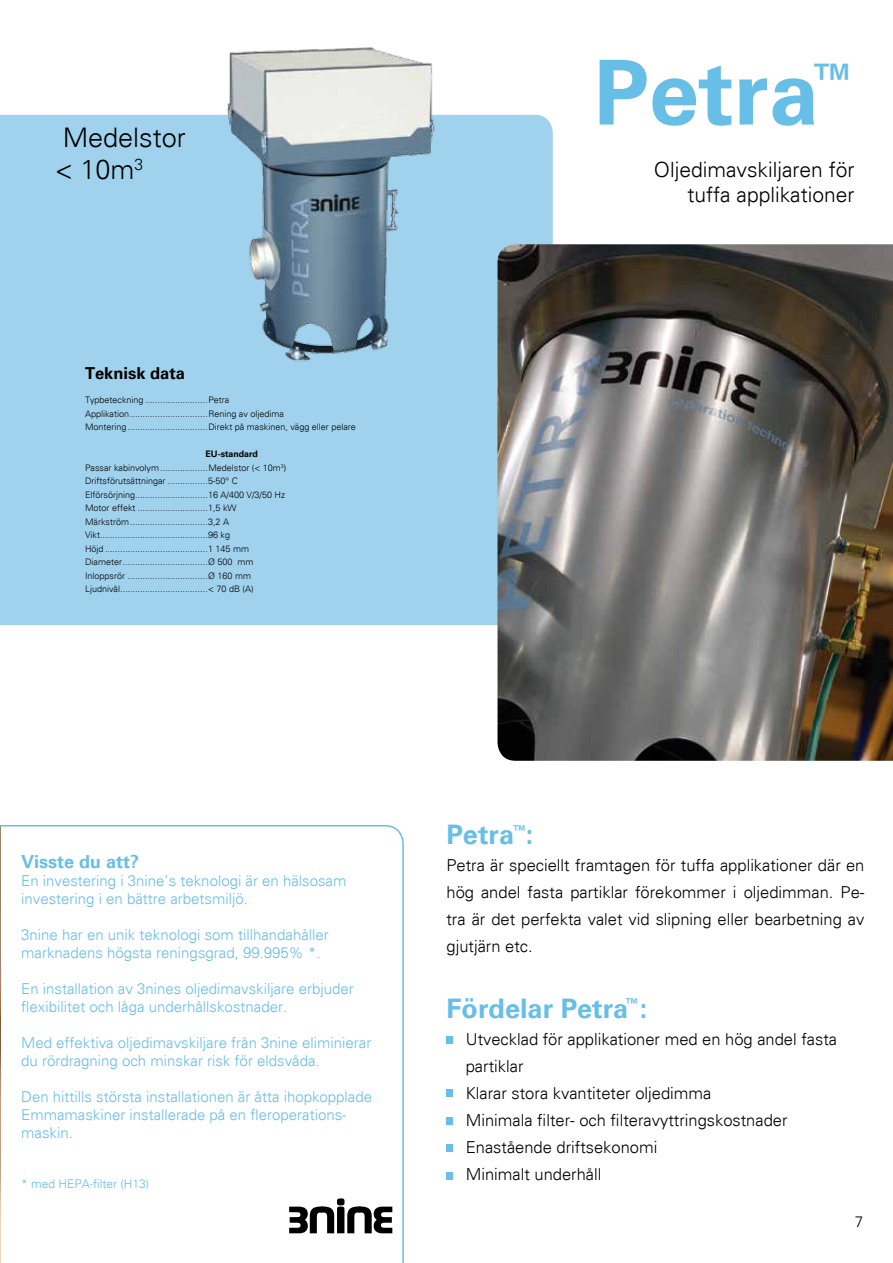
<style>
.page{position:relative;width:893px;height:1263px;background:#fff}
.page>*{position:absolute;margin:0;border:0;box-sizing:border-box;transform-origin:0 0}
.t1{font:700 90px "Univers";color:#67bee7}
.t2{font:700 45px "Univers";color:#67bee7}
.t3{font:700 27px "Univers";color:#67bee7}
.t4{font:300 27px/32.4px "Univers";color:#000}
.t5{font:300 21px/25.2px "Univers";color:#000;text-align:right}
.t6{font:700 18px "Univers";color:#67bee7}
.t7{font:300 16.5px/27px "Univers";color:#000}
.t8{font:700 16.5px "Univers";color:#000}
.t9{font:300 15px/18px "Univers";color:#67bee7}
.t10{font:700 15px "Univers";color:#67bee7}
.t11{font:300 15px "Univers";color:#000}
.t12{font:300 12px "Univers";color:#67bee7}
.t13{font:300 9px/13.5px "Univers";color:#000}
.s1{font-weight:700}
</style>
<div class="page">
<div style="left:0;top:115px;width:553px;height:510px;background:#a0d2ee"></div>
<img style="left:217px;top:47px;width:227px;height:326px">
<img style="left:497px;top:244px;width:396px;height:517px">
<svg style="left:0;top:825px;width:404px;height:438px"></svg>
<div style="left:337px;top:1198px;width:7px;height:7px;background:#000;border-radius:2px"></div>
<svg style="left:289px;top:1206px;width:103px;height:27px"></svg>
<div style="left:446px;top:1037px;width:7px;height:7px;background:#67bee7"></div>
<div style="left:446px;top:1090px;width:7px;height:7px;background:#67bee7"></div>
<div style="left:446px;top:1117px;width:7px;height:7px;background:#67bee7"></div>
<div style="left:446px;top:1145px;width:7px;height:7px;background:#67bee7"></div>
<div style="left:446px;top:1172px;width:7px;height:7px;background:#67bee7"></div>
<h3 class="t4" style="left:55px;top:121px;width:132px">Medelstor &lt; 10m<sup>3</sup></h3>
<h3 class="t8" style="left:85px;top:363px;width:101px">Teknisk data</h3>
<p class="t13" style="left:85px;top:393px;width:272px">Typbeteckning .........................Petra<br>Applikation...............................Rening av oljedima<br>Montering................................Direkt på maskinen, vägg eller pelare</p>
<p class="t13" style="left:85px;top:447px;width:203px;text-indent:121px"><span class="s1">EU-standard </span>Passar kabinvolym...................Medelstor (&lt; 10m<sup>3</sup>)<br>Driftsförutsättningar ................5-50° C Elförsörjning.............................16 A/400 V/3/50 Hz Motor effekt ............................1,5 kW Märkström...............................3,2 A Vikt...........................................96 kg<br>Höjd .........................................1 145 mm Diameter..................................Ø 500 mm Inloppsrör ................................Ø 160 mm Ljudnivål...................................&lt; 70 dB (A)</p>
<h1 class="t1" style="left:594px;top:39px;width:227px">Petra</h1>
<h2 class="t2" style="left:810px;top:54px;width:46px">™</h2>
<h3 class="t5" style="left:654px;top:157px;width:202px">Oljedimavskiljaren för tuffa applikationer</h3>
<h3 class="t6" style="left:21px;top:851px;width:120px">Visste du att?</h3>
<h3 class="t9" style="left:21px;top:871px;width:327px">En investering i 3nine’s teknologi är en hälsosam investering i en bättre arbetsmiljö.</h3>
<h3 class="t9" style="left:21px;top:925px;width:309px">3nine har en unik teknologi som tillhandahåller marknadens högsta reningsgrad, 99.995% *.</h3>
<h3 class="t9" style="left:21px;top:979px;width:334px">En installation av 3nines oljedimavskiljare erbjuder flexibilitet och låga underhållskostnader.</h3>
<h3 class="t9" style="left:21px;top:1033px;width:352px">Med effektiva oljedimavskiljare från 3nine eliminierar du rördragning och minskar risk för eldsvåda.</h3>
<h3 class="t9" style="left:21px;top:1087px;width:352px">Den hittills största installationen är åtta ihopkopplade<br>Emmamaskiner installerade på en fleroperations&shy;maskin.</h3>
<h3 class="t12" style="left:21px;top:1177px;width:130px">* med HEPA-filter (H13)</h3>
<h3 class="t10" style="left:512px;top:822px;width:16px">™</h3>
<h3 class="t3" style="left:446px;top:819px;width:88px">Petra :</h3>
<h3 class="t7" style="left:446px;top:852px;width:419px;text-align:justify">Petra är speciellt framtagen för tuffa applikationer där en hög andel fasta partiklar förekommer i oljedimman. Pe&shy;tra är det perfekta valet vid slipning eller bearbetning av gjutjärn etc.</h3>
<h3 class="t3" style="left:447px;top:992px;width:202px">Fördelar Petra :</h3>
<h3 class="t7" style="left:466px;top:1025px;width:373px">Utvecklad för applikationer med en hög andel fasta partiklar<br>Klarar stora kvantiteter oljedimma<br>Minimala filter- och filteravyttringskostnader<br>Enastående driftsekonomi<br>Minimalt underhåll</h3>
<h3 class="t10" style="left:624px;top:995px;width:16px">™</h3>
<h3 class="t11" style="left:855px;top:1213px;width:10px">7</h3>
</div>
